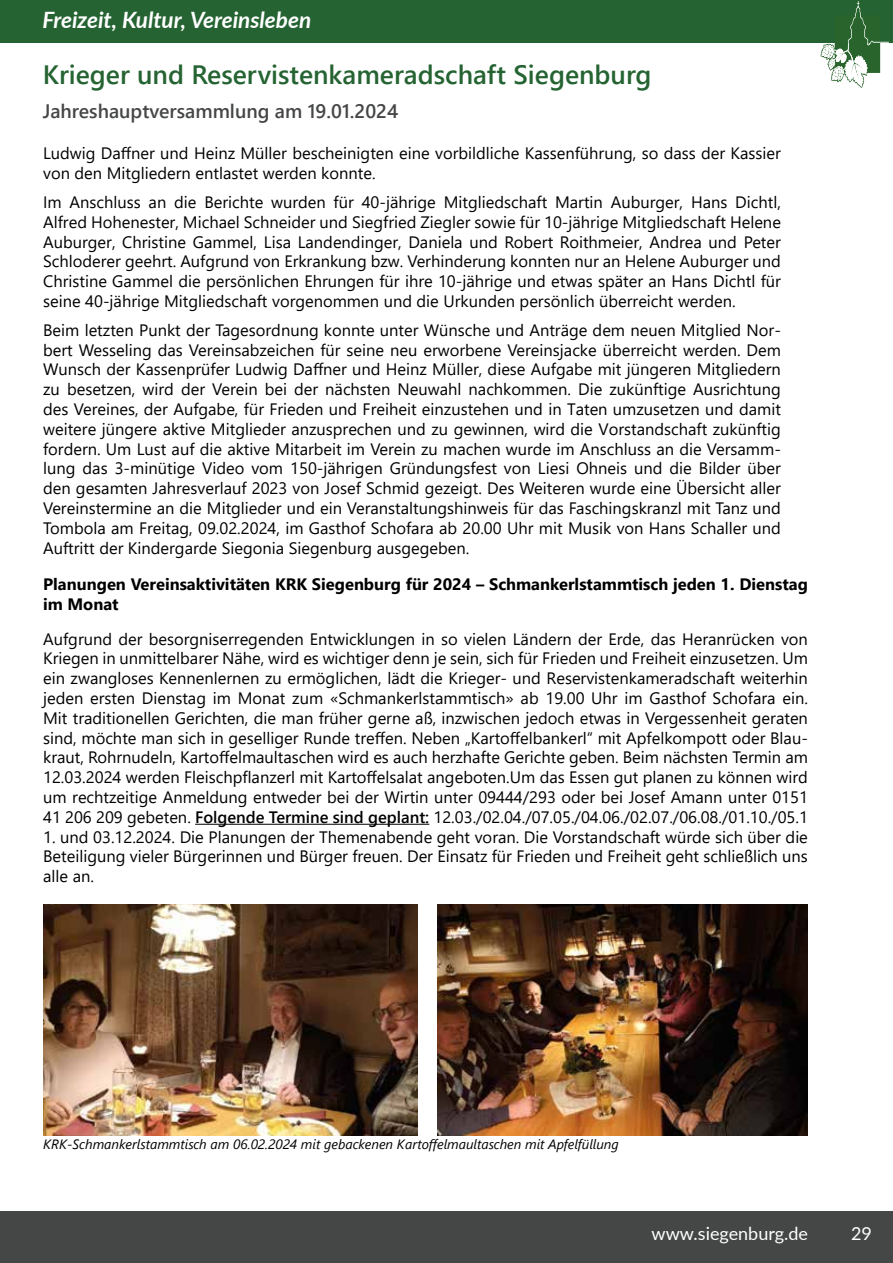
<style>
.page{position:relative;width:893px;height:1263px;background:#fff}
.page>*{position:absolute;margin:0;border:0;box-sizing:border-box;transform-origin:0 0}
.t1{font:600 26.55px "Segoe UI";color:#256432}
.t2{font:italic 700 22.5px "Lato";color:#fff}
.t3{font:600 19.5px "Segoe UI";color:#454746}
.t4{font:18px "Lato";color:#fff}
.t5{font:16.5px/19.8px "Segoe UI";color:#000;text-align:justify}
.t6{font:700 16.5px/19.8px "Segoe UI";color:#000}
.t7{font:italic 13.5px "Segoe UI";color:#000}
.s1{font-weight:600}
</style>
<div class="page">
<div style="left:0;top:0;width:893px;height:43px;background:#256432"></div>
<svg style="left:821px;top:1px;width:68px;height:87px"></svg>
<div style="left:0;top:1212px;width:893px;height:51px;background:#454746"></div>
<hr style="left:195px;top:824px;width:234px;height:1px;background:#000">
<img style="left:43px;top:904px;width:375px;height:232px">
<img style="left:437px;top:904px;width:371px;height:232px">
<h2 class="t2" style="left:43px;top:3px;width:270px">Freizeit, Kultur, Vereinsleben</h2>
<h1 class="t1" style="left:43px;top:49px;width:610px">Krieger und Reservistenkameradschaft Siegenburg</h1>
<p class="t3" style="left:43px;top:93px;width:357px">Jahreshauptversammlung am 19.01.2024</p>
<p class="t5" style="left:43px;top:142px;width:739px">Ludwig Daffner und Heinz Müller bescheinigten eine vorbildliche Kassenführung, so dass der Kassier von den Mitgliedern entlastet werden konnte.</p>
<p class="t5" style="left:43px;top:191px;width:739px">Im Anschluss an die Berichte wurden für 40-jährige Mitgliedschaft Martin Auburger, Hans Dichtl, Alfred Hohenester, Michael Schneider und Siegfried Ziegler sowie für 10-jährige Mitgliedschaft Helene Auburger, Christine Gammel, Lisa Landendinger, Daniela und Robert Roithmeier, Andrea und Peter Schloderer geehrt. Aufgrund von Erkrankung bzw. Verhinderung konnten nur an Helene Auburger und Christine Gammel die persönlichen Ehrungen für ihre 10-jährige und etwas später an Hans Dichtl für seine 40-jährige Mitgliedschaft vorgenommen und die Urkunden persönlich überreicht werden.</p>
<p class="t5" style="left:43px;top:319px;width:739px">Beim letzten Punkt der Tagesordnung konnte unter Wünsche und Anträge dem neuen Mitglied Nor&shy;bert Wesseling das Vereinsabzeichen für seine neu erworbene Vereinsjacke überreicht werden. Dem Wunsch der Kassenprüfer Ludwig Daffner und Heinz Müller, diese Aufgabe mit jüngeren Mitgliedern zu besetzen, wird der Verein bei der nächsten Neuwahl nachkommen. Die zukünftige Ausrichtung des Vereines, der Aufgabe, für Frieden und Freiheit einzustehen und in Taten umzusetzen und damit weitere jüngere aktive Mitglieder anzusprechen und zu gewinnen, wird die Vorstandschaft zukünftig fordern. Um Lust auf die aktive Mitarbeit im Verein zu machen wurde im Anschluss an die Versamm&shy;lung das 3-minütige Video vom 150-jährigen Gründungsfest von Liesi Ohneis und die Bilder über den gesamten Jahresverlauf 2023 von Josef Schmid gezeigt. Des Weiteren wurde eine Übersicht aller Vereinstermine an die Mitglieder und ein Veranstaltungshinweis für das Faschingskranzl mit Tanz und Tombola am Freitag, 09.02.2024, im Gasthof Schofara ab 20.00 Uhr mit Musik von Hans Schaller und Auftritt der Kindergarde Siegonia Siegenburg ausgegeben.</p>
<p class="t6" style="left:43px;top:573px;width:766px">Planungen Vereinsaktivitäten KRK Siegenburg für 2024 – Schmankerlstammtisch jeden 1. Dienstag im Monat</p>
<p class="t5" style="left:43px;top:627px;width:766px">Aufgrund der besorgniserregenden Entwicklungen in so vielen Ländern der Erde, das Heranrücken von Kriegen in unmittelbarer Nähe, wird es wichtiger denn je sein, sich für Frieden und Freiheit einzusetzen. Um ein zwangloses Kennenlernen zu ermöglichen, lädt die Krieger- und Reservistenkameradschaft weiterhin jeden ersten Dienstag im Monat zum «Schmankerlstammtisch» ab 19.00 Uhr im Gasthof Schofara ein.<br>Mit traditionellen Gerichten, die man früher gerne aß, inzwischen jedoch etwas in Vergessenheit geraten sind, möchte man sich in geselliger Runde treffen. Neben „Kartoffelbankerl“ mit Apfelkompott oder Blau&shy;kraut, Rohrnudeln, Kartoffelmaultaschen wird es auch herzhafte Gerichte geben. Beim nächsten Termin am 12.03.2024 werden Fleischpflanzerl mit Kartoffelsalat angeboten.Um das Essen gut planen zu können wird um rechtzeitige Anmeldung entweder bei der Wirtin unter 09444/293 oder bei Josef Amann unter 0151<br>41 206 209 gebeten. <span class="s1">Folgende Termine sind geplant:</span> 12.03./02.04./07.05./04.06./02.07./06.08./01.10./05.1</p>
<p class="t5" style="left:43px;top:825px;width:766px">1. und 03.12.2024. Die Planungen der Themenabende geht voran. Die Vorstandschaft würde sich über die Beteiligung vieler Bürgerinnen und Bürger freuen. Der Einsatz für Frieden und Freiheit geht schließlich uns alle an.</p>
<p class="t7" style="left:43px;top:1131px;width:577px">KRK-Schmankerlstammtisch am 06.02.2024 mit gebackenen Kartoffelmaultaschen mit Apfelfüllung</p>
<p class="t4" style="left:652px;top:1220px;width:158px">www.siegenburg.de</p>
<p class="t4" style="left:851px;top:1220px;width:22px">29</p>
</div>
